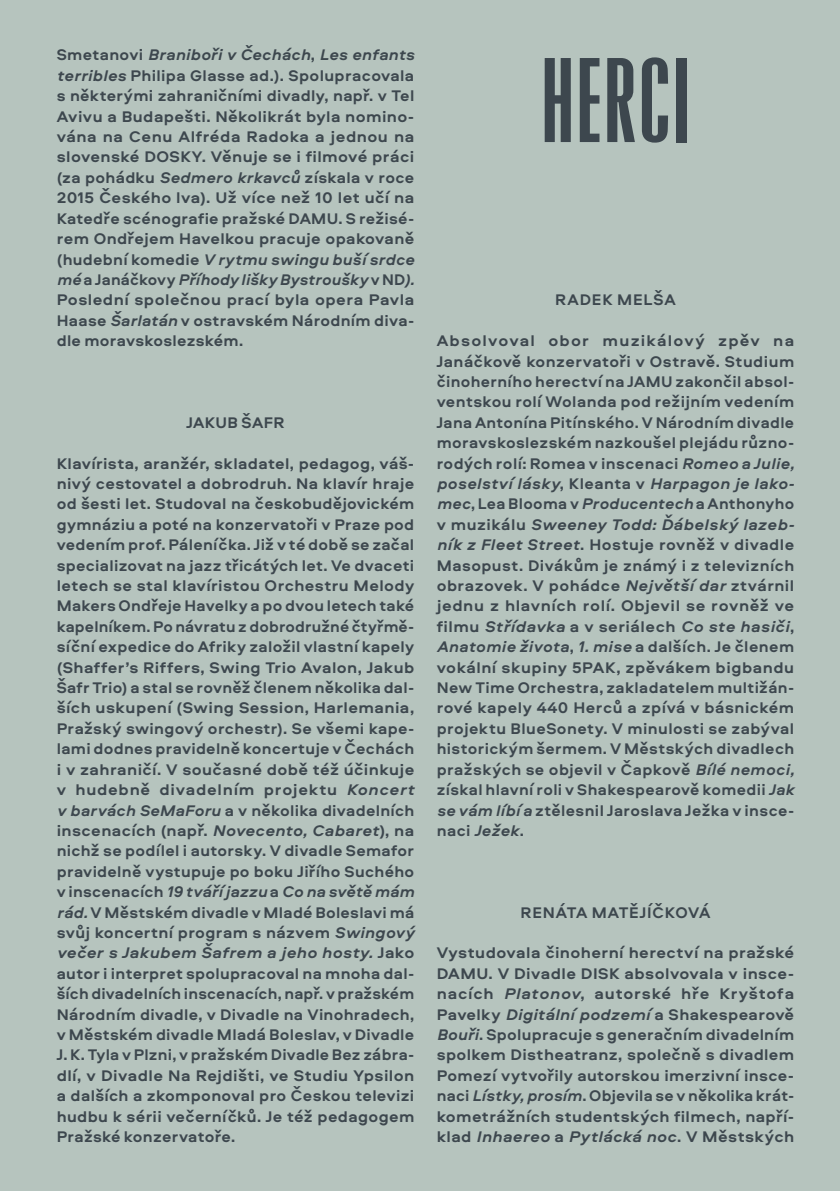
<style>
.page{position:relative;width:840px;height:1191px;background:#fff}
.page>*{position:absolute;margin:0;border:0;box-sizing:border-box;transform-origin:0 0}
.t1{font:120px "Kabaret";letter-spacing:.025em;color:#3d474e}
.t2{font:700 16px/20.4px "Aeroport";letter-spacing:.02em;color:#3d474e;text-align:justify}
.t3{font:700 16px "Aeroport";letter-spacing:.045em;color:#3d474e}
.t4{font:700 16px "Aeroport";letter-spacing:.055em;color:#3d474e}
.s1{font-style:italic}
</style>
<div class="page">
<div style="left:0;top:0;width:839px;height:1191px;background:#b6c4be"></div>
<p class="t2" style="left:57px;top:44px;width:359px">Smetanovi <span class="s1">Braniboři v Čechách</span>, <span class="s1">Les enfants terribles</span> Philipa Glasse ad.). Spolupracovala s některými zahraničními divadly, např. v Tel Avivu a Budapešti. Několikrát byla nomino&shy;vána na Cenu Alfréda Radoka a jednou na slovenské DOSKY. Věnuje se i filmové práci (za pohádku <span class="s1">Sedmero krkavců</span> získala v roce 2015 Českého lva). Už více než 10 let učí na Katedře scénografie pražské DAMU. S režisé&shy;rem Ondřejem Havelkou pracuje opakovaně (hudební komedie <span class="s1">V rytmu swingu buší srdce mé</span> a Janáčkovy <span class="s1">Příhody lišky Bystroušky</span> v ND<span class="s1">).<br></span>Poslední společnou prací byla opera Pavla Haase <span class="s1">Šarlatán</span> v ostravském Národním diva&shy;dle moravskoslezském.</p>
<p class="t2" style="left:186px;top:411px;width:100px">JAKUB ŠAFR</p>
<p class="t2" style="left:57px;top:452px;width:359px">Klavírista, aranžér, skladatel, pedagog, váš&shy;nivý cestovatel a dobrodruh. Na klavír hraje od šesti let. Studoval na českobudějovickém gymnáziu a poté na konzervatoři v Praze pod vedením prof. Páleníčka. Již v té době se začal specializovat na jazz třicátých let. Ve dvaceti letech se stal klavíristou Orchestru Melody Makers Ondřeje Havelky a po dvou letech také kapelníkem. Po návratu z dobrodružné čtyřmě&shy;síční expedice do Afriky založil vlastní kapely (Shaffer’s Riffers, Swing Trio Avalon, Jakub Šafr Trio) a stal se rovněž členem několika dal&shy;ších uskupení (Swing Session, Harlemania, Pražský swingový orchestr). Se všemi kape&shy;lami dodnes pravidelně koncertuje v Čechách i v zahraničí. V současné době též účinkuje v hudebně divadelním projektu <span class="s1">Koncert v barvách SeMaForu</span> a v několika divadelních inscenacích (např. <span class="s1">Novecento, Cabaret</span>), na nichž se podílel i autorsky. V divadle Semafor pravidelně vystupuje po boku Jiřího Suchého v inscenacích <span class="s1">19 tváří jazzu</span> a <span class="s1">Co na světě mám rád.</span> V Městském divadle v Mladé Boleslavi má svůj koncertní program s názvem <span class="s1">Swingový večer s Jakubem Šafrem a jeho hosty.</span> Jako autor i interpret spolupracoval na mnoha dal&shy;ších divadelních inscenacích, např. v pražském Národním divadle, v Divadle na Vinohradech, v Městském divadle Mladá Boleslav, v Divadle J. K. Tyla v Plzni, v pražském Divadle Bez zábra&shy;dlí, v Divadle Na Rejdišti, ve Studiu Ypsilon a dalších a zkomponoval pro Českou televizi hudbu k sérii večerníčků. Je též pedagogem Pražské konzervatoře.</p>
<h1 class="t1" style="left:541px;top:46px;width:149px">HERCI</h1>
<p class="t4" style="left:555px;top:288px;width:122px">RADEK MELŠA</p>
<p class="t2" style="left:436px;top:330px;width:359px">Absolvoval obor muzikálový zpěv na Janáčkově konzervatoři v Ostravě. Studium činoherního herectví na JAMU zakončil absol&shy;ventskou rolí Wolanda pod režijním vedením Jana Antonína Pitínského. V Národním divadle moravskoslezském nazkoušel plejádu různo&shy;rodých rolí: Romea v inscenaci <span class="s1">Romeo a Julie, poselství lásky</span>, Kleanta v <span class="s1">Harpagon je lako&shy;mec</span>, Lea Blooma v <span class="s1">Producentech</span> a Anthonyho v muzikálu <span class="s1">Sweeney Todd: Ďábelský lazeb&shy;ník z Fleet Street</span>. Hostuje rovněž v divadle Masopust. Divákům je známý i z televizních obrazovek. V pohádce <span class="s1">Největší dar</span> ztvárnil jednu z hlavních rolí. Objevil se rovněž ve filmu <span class="s1">Střídavka</span> a v seriálech <span class="s1">Co ste hasiči</span>, <span class="s1">Anatomie života</span>, <span class="s1">1. mise</span> a dalších. Je členem vokální skupiny 5PAK, zpěvákem bigbandu New Time Orchestra, zakladatelem multižán&shy;rové kapely 440 Herců a zpívá v básnickém projektu BlueSonety. V minulosti se zabýval historickým šermem. V Městských divadlech pražských se objevil v Čapkově <span class="s1">Bílé nemoci, </span>získal hlavní roli v Shakespearově komedii <span class="s1">Jak se vám líbí a</span> ztělesnil Jaroslava Ježka v insce&shy;naci <span class="s1">Ježek</span>.</p>
<p class="t3" style="left:520px;top:900px;width:191px">RENÁTA MATĚJÍČKOVÁ</p>
<p class="t2" style="left:436px;top:942px;width:359px">Vystudovala činoherní herectví na pražské DAMU. V Divadle DISK absolvovala v insce&shy;nacích <span class="s1">Platonov</span>, autorské hře Kryštofa Pavelky <span class="s1">Digitální podzemí</span> a Shakespearově <span class="s1">Bouři</span>. Spolupracuje s generačním divadelním spolkem Distheatranz, společně s divadlem Pomezí vytvořily autorskou imerzivní insce&shy;naci <span class="s1">Lístky, prosím</span>. Objevila se v několika krát&shy;kometrážních studentských filmech, napří&shy;klad <span class="s1">Inhaereo</span> a <span class="s1">Pytlácká noc</span>. V Městských</p>
</div>
